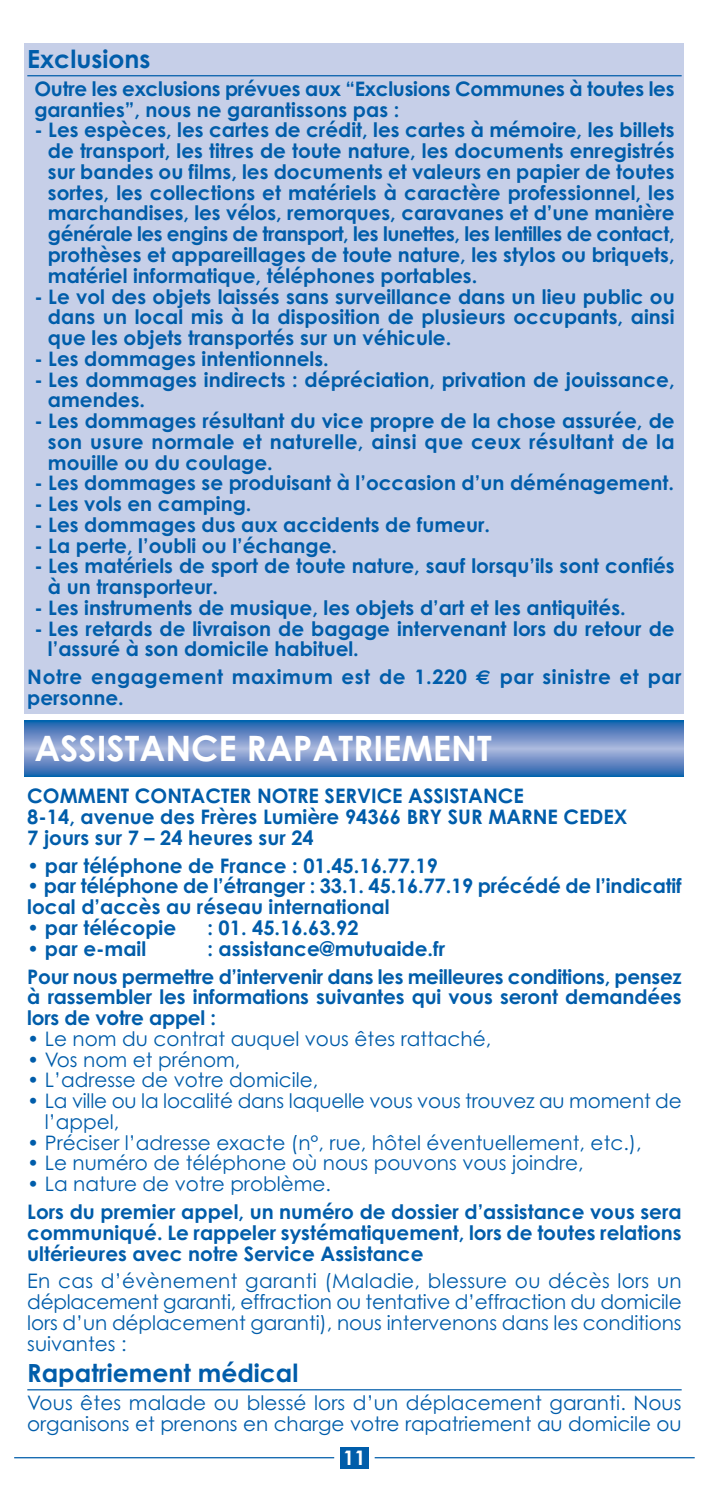
<style>
.page{position:relative;width:709px;height:1489px;background:#fff}
.page>*{position:absolute;margin:0;border:0;box-sizing:border-box;transform-origin:0 0}
.t1{font:700 35px "Century Gothic";color:#fff}
.t2{font:700 25px "Century Gothic";color:#005daa}
.t3{font:700 20px/20.8px "Century Gothic";color:#005daa}
.t4{font:20px/20.8px "Century Gothic";color:#005daa}
.t5{font:700 20px/20.8px "Century Gothic";letter-spacing:.03em;color:#005daa}
.t6{font:700 20px "Century Gothic";color:#fff}
.s1{font-family:"Euro Sans"}
</style>
<div class="page">
<div style="left:25px;top:723px;width:659px;height:50px;background:#236ab2"></div>
<div style="left:25px;top:724px;width:659px;height:49px;background:#286bb3"></div>
<div style="left:25px;top:724px;width:659px;height:48px;background:#2c6db3"></div>
<div style="left:25px;top:725px;width:659px;height:47px;background:#306eb4"></div>
<div style="left:25px;top:725px;width:659px;height:46px;background:#346fb5"></div>
<div style="left:25px;top:726px;width:659px;height:45px;background:#3871b6"></div>
<div style="left:25px;top:727px;width:659px;height:43px;background:#3e73b7"></div>
<div style="left:25px;top:727px;width:659px;height:42px;background:#4275b8"></div>
<div style="left:25px;top:728px;width:659px;height:40px;background:#4777b9"></div>
<div style="left:25px;top:729px;width:659px;height:38px;background:#4d79bb"></div>
<div style="left:25px;top:730px;width:659px;height:36px;background:#537cbc"></div>
<div style="left:25px;top:731px;width:659px;height:34px;background:#5980bf"></div>
<div style="left:25px;top:732px;width:659px;height:32px;background:#5e83c0"></div>
<div style="left:25px;top:733px;width:659px;height:30px;background:#6386c2"></div>
<div style="left:25px;top:734px;width:659px;height:28px;background:#6888c3"></div>
<div style="left:25px;top:735px;width:659px;height:26px;background:#6c8bc5"></div>
<div style="left:25px;top:736px;width:659px;height:24px;background:#718fc7"></div>
<div style="left:25px;top:737px;width:659px;height:22px;background:#7692c9"></div>
<div style="left:25px;top:738px;width:659px;height:20px;background:#7b96cb"></div>
<div style="left:25px;top:739px;width:659px;height:18px;background:#8099cd"></div>
<div style="left:25px;top:740px;width:659px;height:16px;background:#859dcf"></div>
<div style="left:25px;top:741px;width:659px;height:14px;background:#8aa1d1"></div>
<div style="left:25px;top:742px;width:659px;height:12px;background:#8fa4d3"></div>
<div style="left:25px;top:743px;width:659px;height:10px;background:#94a8d5"></div>
<div style="left:25px;top:744px;width:659px;height:8px;background:#9aadd7"></div>
<div style="left:25px;top:745px;width:659px;height:6px;background:#9fb1d9"></div>
<hr style="left:25px;top:746px;width:659px;height:4px;background:#a4b4db">
<hr style="left:25px;top:747px;width:659px;height:2px;background:#a9b8dd">
<div style="left:25px;top:43px;width:659px;height:670px;background:#c6cfe8"></div>
<div style="left:340px;top:1446px;width:29px;height:22px;background:#005daa"></div>
<hr style="left:14px;top:1456px;width:320px;height:2px;background:#005daa">
<hr style="left:375px;top:1456px;width:319px;height:2px;background:#005daa">
<hr style="left:27px;top:75px;width:654px;height:1px;background:#005daa">
<hr style="left:27px;top:1388px;width:654px;height:2px;background:#005daa">
<p class="t2" style="left:27px;top:50px;width:125px">Exclusions</p>
<p class="t3" style="left:34px;top:80px;width:641px">Outre les exclusions prévues aux “Exclusions Communes à toutes les garanties”, nous ne garantissons pas :</p>
<p class="t3" style="left:48px;top:122px;width:628px;text-align:justify;text-indent:-14px">- Les espèces, les cartes de crédit, les cartes à mémoire, les billets de transport, les titres de toute nature, les documents enregistrés sur bandes ou films, les documents et valeurs en papier de toutes sortes, les collections et matériels à caractère professionnel, les marchandises, les vélos, remorques, caravanes et d’une manière générale les engins de transport, les lunettes, les lentilles de contact, prothèses et appareillages de toute nature, les stylos ou briquets, matériel informatique, téléphones portables.</p>
<p class="t3" style="left:48px;top:288px;width:628px;text-align:justify;text-indent:-14px">- Le vol des objets laissés sans surveillance dans un lieu public ou dans un local mis à la disposition de plusieurs occupants, ainsi que les objets transportés sur un véhicule.</p>
<p class="t3" style="left:34px;top:350px;width:296px">- Les dommages intentionnels.</p>
<p class="t3" style="left:48px;top:371px;width:628px;text-indent:-14px">- Les dommages indirects : dépréciation, privation de jouissance, amendes.</p>
<p class="t3" style="left:48px;top:412px;width:628px;text-align:justify;text-indent:-14px">- Les dommages résultant du vice propre de la chose assurée, de son usure normale et naturelle, ainsi que ceux résultant de la mouille ou du coulage.</p>
<p class="t3" style="left:34px;top:474px;width:641px">- Les dommages se produisant à l’occasion d’un déménagement.</p>
<p class="t3" style="left:34px;top:495px;width:219px">- Les vols en camping.</p>
<p class="t3" style="left:34px;top:516px;width:457px">- Les dommages dus aux accidents de fumeur.</p>
<p class="t3" style="left:34px;top:537px;width:304px">- La perte, l’oubli ou l’échange.</p>
<p class="t3" style="left:48px;top:557px;width:628px;text-indent:-14px">- Les matériels de sport de toute nature, sauf lorsqu’ils sont confiés à un transporteur.</p>
<p class="t3" style="left:34px;top:599px;width:593px">- Les instruments de musique, les objets d’art et les antiquités.</p>
<p class="t3" style="left:48px;top:620px;width:628px;text-indent:-14px">- Les retards de livraison de bagage intervenant lors du retour de l’assuré à son domicile habituel.</p>
<p class="t5" style="left:27px;top:668px;width:656px">Notre engagement maximum est de 1.220 <span class="s1">€</span> par sinistre et par personne.</p>
<h1 class="t1" style="left:34px;top:735px;width:459px">ASSISTANCE RAPATRIEMENT</h1>
<p class="t3" style="left:27px;top:787px;width:602px">COMMENT CONTACTER NOTRE SERVICE ASSISTANCE<br>8-14, avenue des Frères Lumière 94366 BRY SUR MARNE CEDEX<br>7 jours sur 7 – 24 heures sur 24</p>
<p class="t3" style="left:27px;top:857px;width:412px">• par téléphone de France : 01.45.16.77.19</p>
<p class="t3" style="left:27px;top:877px;width:656px">• par téléphone de l’étranger : 33.1. 45.16.77.19 précédé de l’indicatif local d’accès au réseau international</p>
<p class="t3" style="left:27px;top:919px;width:150px">• par télécopie</p>
<p class="t3" style="left:207px;top:919px;width:153px">: 01. 45.16.63.92</p>
<p class="t3" style="left:27px;top:940px;width:120px">• par e-mail</p>
<p class="t3" style="left:27px;top:936px;width:656px;line-height:27.8px;text-indent:180px">: assistance@mutuaide.fr<br>Pour nous permettre d’intervenir dans les meilleures conditions, pensez</p>
<p class="t3" style="left:27px;top:988px;width:656px">à rassembler les informations suivantes qui vous seront demandées lors de votre appel :</p>
<p class="t4" style="left:27px;top:1030px;width:465px">• Le nom du contrat auquel vous êtes rattaché,</p>
<p class="t4" style="left:27px;top:1050px;width:215px">• Vos nom et prénom,</p>
<p class="t4" style="left:27px;top:1071px;width:292px">• L’adresse de votre domicile,</p>
<p class="t4" style="left:45px;top:1092px;width:638px;text-indent:-18px">• La ville ou la localité dans laquelle vous vous trouvez au moment de l’appel,</p>
<p class="t4" style="left:27px;top:1133px;width:616px">• Préciser l’adresse exacte (n°, rue, hôtel éventuellement, etc.),</p>
<p class="t4" style="left:27px;top:1154px;width:558px">• Le numéro de téléphone où nous pouvons vous joindre,</p>
<p class="t4" style="left:27px;top:1175px;width:305px">• La nature de votre problème.</p>
<p class="t3" style="left:27px;top:1203px;width:656px;text-align:justify">Lors du premier appel, un numéro de dossier d’assistance vous sera communiqué. Le rappeler systématiquement, lors de toutes relations ultérieures avec notre Service Assistance</p>
<p class="t4" style="left:27px;top:1272px;width:656px;text-align:justify">En cas d’évènement garanti (Maladie, blessure ou décès lors un déplacement garanti, effraction ou tentative d’effraction du domicile lors d’un déplacement garanti), nous intervenons dans les conditions suivantes :</p>
<p class="t2" style="left:27px;top:1363px;width:272px">Rapatriement médical</p>
<p class="t4" style="left:27px;top:1394px;width:656px">Vous êtes malade ou blessé lors d’un déplacement garanti. Nous organisons et prenons en charge votre rapatriement au domicile ou</p>
<p class="t6" style="left:343px;top:1449px;width:24px">11</p>
</div>
